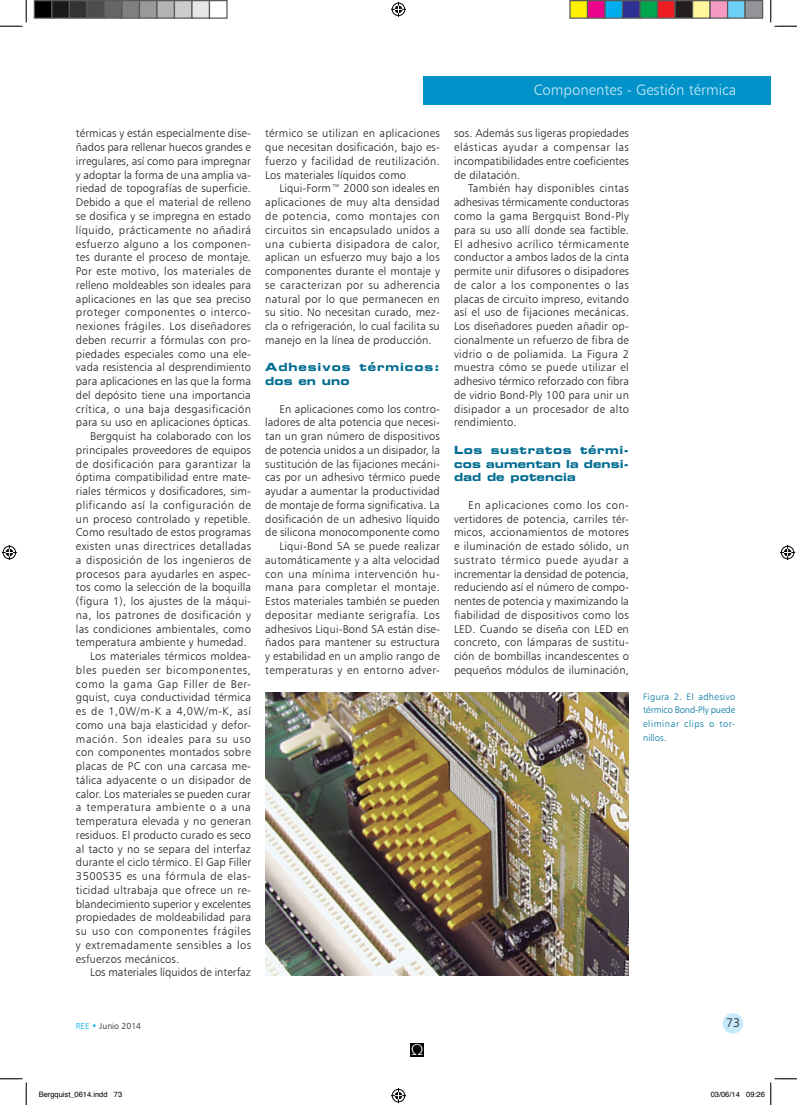
<style>
.page{position:relative;width:797px;height:1105px;background:#fff}
.page>*{position:absolute;margin:0;border:0;box-sizing:border-box;transform-origin:0 0}
.t1{font:15px "Humanist 777 BT Light B";color:#c6eafa}
.t2{font:12.5px "Humanist 777 BT Light B";color:#231f20}
.TEXTO_ARTICULO{font:11.25px/13.8px "Humanist 777 BT Light B";letter-spacing:.01em;color:#231f20;text-align:justify}
.TEXTO_ARTICULO-2{font:11.25px/13.8px "Eurostile Bold Extended Two";letter-spacing:.03em;color:#006c91;text-align:justify}
.TEXTO_ARTICULO-3{font:11.25px/13.8px "Eurostile Bold Extended Two";letter-spacing:.08em;color:#006c91}
.FIGURAS{font:9.38px/13.8px "Humanist 777 BT Light B";letter-spacing:.015em;color:#0076a3;text-align:justify}
.t3{font:8.75px "Humanist 777 BT Light B";color:#231f20}
.t4{font:7.5px "Helvetica";color:#000}
.s1{color:#00aeef}
</style>
<div class="page">
<div style="left:423px;top:76px;width:347px;height:29px;background:#0092c8"></div>
<div style="left:722px;top:1013px;width:21px;height:20px;background:#c6eafa;border-radius:50%"></div>
<img style="left:411px;top:1043px;width:12px;height:14px">
<img style="left:265px;top:693px;width:364px;height:283px">
<svg style="left:0;top:0;width:27px;height:27px"></svg>
<svg style="left:0;top:1078px;width:27px;height:27px"></svg>
<svg style="left:770px;top:0;width:27px;height:27px"></svg>
<svg style="left:391px;top:2px;width:15px;height:15px"></svg>
<svg style="left:391px;top:1088px;width:15px;height:15px"></svg>
<svg style="left:2px;top:545px;width:15px;height:15px"></svg>
<svg style="left:780px;top:545px;width:15px;height:15px"></svg>
<div style="left:34px;top:1px;width:18px;height:17px;background:#000"></div>
<div style="left:34px;top:0;width:18px;height:19px;border:1px solid #595959"></div>
<div style="left:52px;top:1px;width:17px;height:17px;background:#1a1a1a"></div>
<div style="left:51px;top:0;width:19px;height:19px;border:1px solid #595959"></div>
<div style="left:69px;top:1px;width:18px;height:17px;background:#333"></div>
<div style="left:69px;top:0;width:19px;height:19px;border:1px solid #595959"></div>
<div style="left:87px;top:1px;width:17px;height:17px;background:#4d4d4d"></div>
<div style="left:86px;top:0;width:19px;height:19px;border:1px solid #595959"></div>
<div style="left:104px;top:1px;width:18px;height:17px;background:#666"></div>
<div style="left:104px;top:0;width:18px;height:19px;border:1px solid #595959"></div>
<div style="left:122px;top:1px;width:17px;height:17px;background:#808080"></div>
<div style="left:121px;top:0;width:19px;height:19px;border:1px solid #595959"></div>
<div style="left:139px;top:1px;width:18px;height:17px;background:#999"></div>
<div style="left:139px;top:0;width:19px;height:19px;border:1px solid #595959"></div>
<div style="left:157px;top:1px;width:17px;height:17px;background:#b3b3b3"></div>
<div style="left:156px;top:0;width:19px;height:19px;border:1px solid #595959"></div>
<div style="left:174px;top:1px;width:18px;height:17px;background:#ccc"></div>
<div style="left:174px;top:0;width:18px;height:19px;border:1px solid #595959"></div>
<div style="left:192px;top:1px;width:17px;height:17px;background:#e6e6e6"></div>
<div style="left:191px;top:0;width:19px;height:19px;border:1px solid #595959"></div>
<div style="left:209px;top:0;width:19px;height:19px;border:1px solid #595959"></div>
<div style="left:570px;top:1px;width:17px;height:17px;background:#fff101"></div>
<div style="left:569px;top:0;width:19px;height:19px;border:1px solid #595959"></div>
<div style="left:587px;top:1px;width:18px;height:17px;background:#ed028c"></div>
<div style="left:587px;top:0;width:18px;height:19px;border:1px solid #595959"></div>
<div style="left:605px;top:1px;width:17px;height:17px;background:#00aeef"></div>
<div style="left:604px;top:0;width:19px;height:19px;border:1px solid #595959"></div>
<div style="left:622px;top:1px;width:18px;height:17px;background:#2e3092"></div>
<div style="left:622px;top:0;width:18px;height:19px;border:1px solid #595959"></div>
<div style="left:640px;top:1px;width:17px;height:17px;background:#00a54f"></div>
<div style="left:639px;top:0;width:19px;height:19px;border:1px solid #595959"></div>
<div style="left:657px;top:1px;width:18px;height:17px;background:#ee1d23"></div>
<div style="left:657px;top:0;width:18px;height:19px;border:1px solid #595959"></div>
<div style="left:675px;top:1px;width:17px;height:17px;background:#231f20"></div>
<div style="left:674px;top:0;width:19px;height:19px;border:1px solid #595959"></div>
<div style="left:692px;top:1px;width:18px;height:17px;background:#fff79a"></div>
<div style="left:692px;top:0;width:18px;height:19px;border:1px solid #595959"></div>
<div style="left:710px;top:1px;width:17px;height:17px;background:#f499c2"></div>
<div style="left:709px;top:0;width:19px;height:19px;border:1px solid #595959"></div>
<div style="left:727px;top:1px;width:18px;height:17px;background:#6bcff6"></div>
<div style="left:727px;top:0;width:18px;height:19px;border:1px solid #595959"></div>
<div style="left:745px;top:1px;width:17px;height:17px;background:#939598"></div>
<div style="left:744px;top:0;width:19px;height:19px;border:1px solid #595959"></div>
<svg style="left:770px;top:1078px;width:27px;height:27px"></svg>
<p class="TEXTO_ARTICULO" style="left:76px;top:127px;width:177px">térmicas y están especialmente dise&shy;ñados para rellenar huecos grandes e irregulares, así como para impregnar y adoptar la forma de una amplia va&shy;riedad de topografías de superficie.<br>Debido a que el material de relleno se dosifica y se impregna en estado líquido, prácticamente no añadirá esfuerzo alguno a los componen&shy;tes durante el proceso de montaje.<br>Por este motivo, los materiales de relleno moldeables son ideales para aplicaciones en las que sea preciso proteger componentes o interco&shy;nexiones frágiles. Los diseñadores deben recurrir a fórmulas con pro&shy;piedades especiales como una ele&shy;vada resistencia al desprendimiento para aplicaciones en las que la forma del depósito tiene una importancia crítica, o una baja desgasificación para su uso en aplicaciones ópticas.</p>
<p class="TEXTO_ARTICULO" style="left:76px;top:429px;width:177px;text-indent:14px">Bergquist ha colaborado con los principales proveedores de equipos de dosificación para garantizar la óptima compatibilidad entre mate&shy;riales térmicos y dosificadores, sim&shy;plificando así la configuración de un proceso controlado y repetible.<br>Como resultado de estos programas existen unas directrices detalladas a disposición de los ingenieros de procesos para ayudarles en aspec&shy;tos como la selección de la boquilla (figura 1), los ajustes de la máqui&shy;na, los patrones de dosificación y las condiciones ambientales, como temperatura ambiente y humedad.</p>
<p class="TEXTO_ARTICULO" style="left:76px;top:649px;width:177px;text-indent:14px">Los materiales térmicos moldea&shy;bles pueden ser bicomponentes, como la gama Gap Filler de Ber&shy;gquist, cuya conductividad térmica es de 1,0W/m-K a 4,0W/m-K, así como una baja elasticidad y defor&shy;mación. Son ideales para su uso con componentes montados sobre placas de PC con una carcasa me&shy;tálica adyacente o un disipador de calor. Los materiales se pueden curar a temperatura ambiente o a una temperatura elevada y no generan residuos. El producto curado es seco al tacto y no se separa del interfaz durante el ciclo térmico. El Gap Filler 3500S35 es una fórmula de elas&shy;ticidad ultrabaja que ofrece un re&shy;blandecimiento superior y excelentes propiedades de moldeabilidad para su uso con componentes frágiles y extremadamente sensibles a los esfuerzos mecánicos.</p>
<p class="TEXTO_ARTICULO" style="left:90px;top:965px;width:162px">Los materiales líquidos de interfaz</p>
<p class="TEXTO_ARTICULO" style="left:265px;top:127px;width:176px">térmico se utilizan en aplicaciones que necesitan dosificación, bajo es&shy;fuerzo y facilidad de reutilización.<br>Los materiales líquidos como</p>
<p class="TEXTO_ARTICULO" style="left:265px;top:182px;width:176px;text-indent:14px">Liqui-Form™ 2000 son ideales en aplicaciones de muy alta densidad de potencia, como montajes con circuitos sin encapsulado unidos a una cubierta disipadora de calor, aplican un esfuerzo muy bajo a los componentes durante el montaje y se caracterizan por su adherencia natural por lo que permanecen en su sitio. No necesitan curado, mez&shy;cla o refrigeración, lo cual facilita su manejo en la línea de producción.</p>
<p class="TEXTO_ARTICULO-3" style="left:265px;top:360px;width:176px">Adhesivos térmicos: dos en uno</p>
<p class="TEXTO_ARTICULO" style="left:265px;top:402px;width:176px;text-indent:14px">En aplicaciones como los contro&shy;ladores de alta potencia que necesi&shy;tan un gran número de dispositivos de potencia unidos a un disipador, la sustitución de las fijaciones mecáni&shy;cas por un adhesivo térmico puede ayudar a aumentar la productividad de montaje de forma significativa. La dosificación de un adhesivo líquido de silicona monocomponente como</p>
<p class="TEXTO_ARTICULO" style="left:265px;top:539px;width:176px;text-indent:14px">Liqui-Bond SA se puede realizar automáticamente y a alta velocidad con una mínima intervención hu&shy;mana para completar el montaje.<br>Estos materiales también se pueden depositar mediante serigrafía. Los adhesivos Liqui-Bond SA están dise&shy;ñados para mantener su estructura y estabilidad en un amplio rango de temperaturas y en entorno adver-</p>
<h1 class="t1" style="left:534px;top:81px;width:204px">Componentes - Gestión térmica</h1>
<p class="TEXTO_ARTICULO" style="left:454px;top:127px;width:176px">sos. Además sus ligeras propiedades elásticas ayudar a compensar las incompatibilidades entre coeficientes de dilatación.</p>
<p class="TEXTO_ARTICULO" style="left:454px;top:182px;width:176px;text-indent:14px">También hay disponibles cintas adhesivas térmicamente conductoras como la gama Bergquist Bond-Ply para su uso allí donde sea factible.<br>El adhesivo acrílico térmicamente conductor a ambos lados de la cinta permite unir difusores o disipadores de calor a los componentes o las placas de circuito impreso, evitando así el uso de fijaciones mecánicas.<br>Los diseñadores pueden añadir op&shy;cionalmente un refuerzo de fibra de vidrio o de poliamida. La Figura 2 muestra cómo se puede utilizar el adhesivo térmico reforzado con fibra de vidrio Bond-Ply 100 para unir un disipador a un procesador de alto rendimiento.</p>
<p class="TEXTO_ARTICULO-2" style="left:454px;top:443px;width:176px">Los sustratos térmi&shy;cos aumentan la densi&shy;dad de potencia</p>
<p class="TEXTO_ARTICULO" style="left:454px;top:498px;width:176px;text-indent:14px">En aplicaciones como los con&shy;vertidores de potencia, carriles tér&shy;micos, accionamientos de motores e iluminación de estado sólido, un sustrato térmico puede ayudar a incrementar la densidad de potencia, reduciendo así el número de compo&shy;nentes de potencia y maximizando la fiabilidad de dispositivos como los LED. Cuando se diseña con LED en concreto, con lámparas de sustitu&shy;ción de bombillas incandescentes o pequeños módulos de iluminación,</p>
<p class="FIGURAS" style="left:643px;top:689px;width:94px">Figura 2. El adhesivo térmico Bond-Ply puede eliminar clips o tor&shy;nillos.</p>
<p class="t3" style="left:76px;top:1020px;width:67px"><span class="s1">REE •</span> Junio 2014</p>
<p class="t2" style="left:726px;top:1015px;width:16px">73</p>
<p class="t4" style="left:39px;top:1089px;width:85px">Bergquist_0614.indd 73</p>
<p class="t4" style="left:710px;top:1089px;width:56px">03/06/14 09:26</p>
</div>
